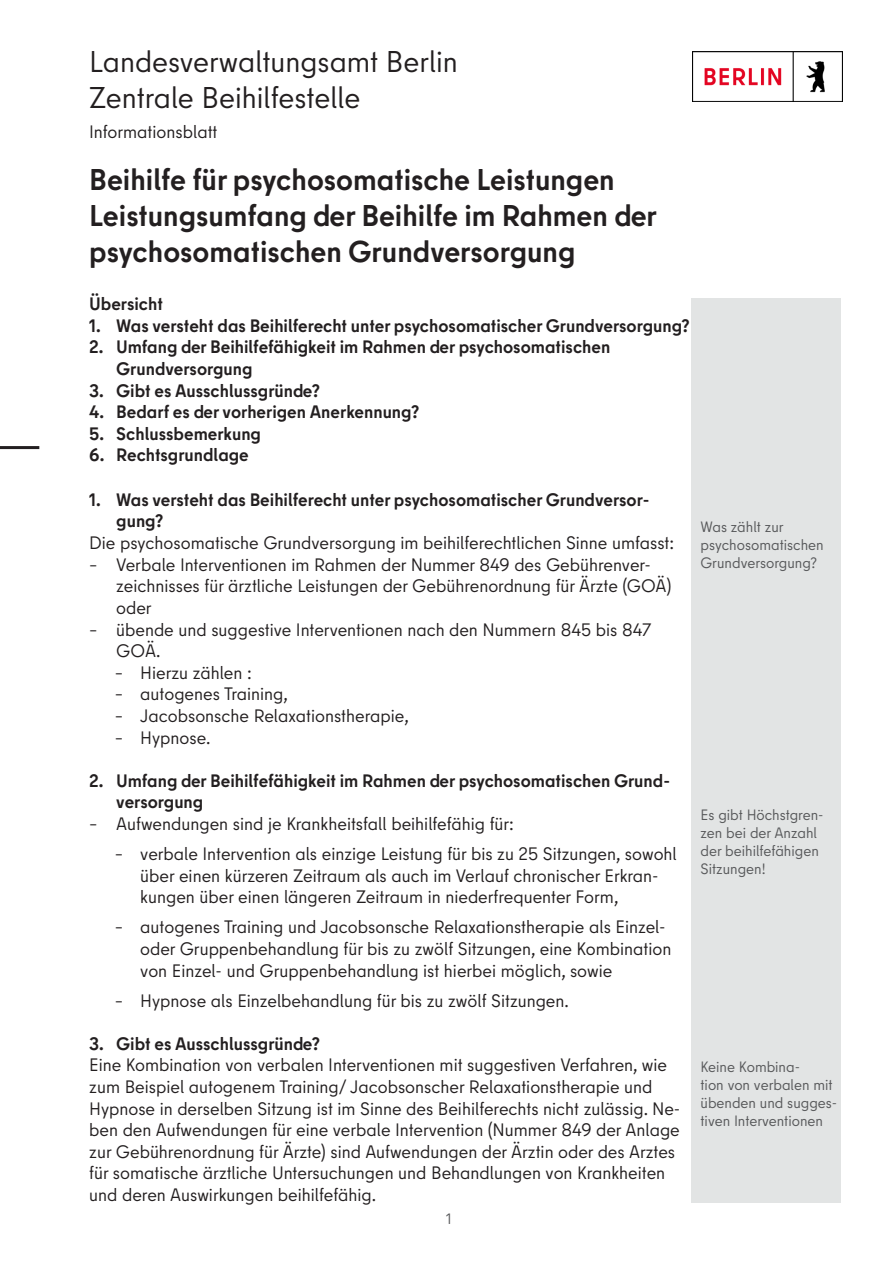
<style>
.page{position:relative;width:893px;height:1263px;background:#fff}
.page>*{position:absolute;margin:0;border:0;box-sizing:border-box;transform-origin:0 0}
.t1{font:700 30px/36px "Berlin Type";color:#231f20}
.t2{font:30px "Berlin Type";color:#231f20}
.Fließtext_12_PT{font:18px/21.6px "Berlin Type";color:#231f20}
.Fließtext_12_PT_bold{font:700 18px/21.6px "Berlin Type";color:#231f20}
.INfotext_10_PT{font:15px/18px "Berlin Type";color:#57585a}
</style>
<div class="page">
<hr style="left:0;top:446px;width:39px;height:3px;background:#231f20">
<img style="left:692px;top:51px;width:150px;height:50px">
<div style="left:692px;top:298px;width:149px;height:904px;background:#e2e4e4"></div>
<p class="t2" style="left:89px;top:43px;width:370px">Landesverwaltungsamt Berlin</p>
<p class="t2" style="left:89px;top:79px;width:273px">Zentrale Beihilfestelle</p>
<p class="Fließtext_12_PT" style="left:89px;top:121px;width:130px">Informationsblatt</p>
<p class="t1" style="left:89px;top:162px;width:527px">Beihilfe für psychosomatische Leistungen</p>
<p class="t1" style="left:89px;top:198px;width:569px">Leistungsumfang der Beihilfe im Rahmen der psychosomatischen Grundversorgung</p>
<p class="Fließtext_12_PT_bold" style="left:89px;top:293px;width:75px">Übersicht</p>
<p class="Fließtext_12_PT_bold" style="left:89px;top:315px;width:602px">1. Was versteht das Beihilferecht unter psychosomatischer Grundversorgung?</p>
<p class="Fließtext_12_PT_bold" style="left:116px;top:336px;width:495px;text-indent:-27px">2. Umfang der Beihilfefähigkeit im Rahmen der psychosomatischen<br>Grundversorgung</p>
<p class="Fließtext_12_PT_bold" style="left:89px;top:380px;width:232px">3. Gibt es Ausschlussgründe?</p>
<p class="Fließtext_12_PT_bold" style="left:89px;top:401px;width:332px">4. Bedarf es der vorherigen Anerkennung?</p>
<p class="Fließtext_12_PT_bold" style="left:89px;top:423px;width:173px">5. Schlussbemerkung</p>
<p class="Fließtext_12_PT_bold" style="left:89px;top:444px;width:161px">6. Rechtsgrundlage</p>
<p class="Fließtext_12_PT_bold" style="left:116px;top:489px;width:535px;text-indent:-27px">1. Was versteht das Beihilferecht unter psychosomatischer Grundversor&shy;gung?</p>
<p class="Fließtext_12_PT" style="left:89px;top:532px;width:586px">Die psychosomatische Grundversorgung im beihilferechtlichen Sinne umfasst:</p>
<p class="Fließtext_12_PT" style="left:116px;top:554px;width:557px;text-indent:-27px">– Verbale Interventionen im Rahmen der Nummer 849 des Gebührenver&shy;zeichnisses für ärztliche Leistungen der Gebührenordnung für Ärzte (GOÄ) oder</p>
<p class="Fließtext_12_PT" style="left:116px;top:618px;width:536px;text-indent:-27px">– übende und suggestive Interventionen nach den Nummern 845 bis 847<br>GOÄ.</p>
<p class="Fließtext_12_PT" style="left:115px;top:662px;width:138px">– Hierzu zählen :</p>
<p class="Fließtext_12_PT" style="left:115px;top:683px;width:175px">– autogenes Training,</p>
<p class="Fließtext_12_PT" style="left:115px;top:705px;width:296px">– Jacobsonsche Relaxationstherapie,</p>
<p class="Fließtext_12_PT" style="left:115px;top:726px;width:97px">– Hypnose.</p>
<p class="Fließtext_12_PT_bold" style="left:116px;top:770px;width:555px;text-indent:-27px">2. Umfang der Beihilfefähigkeit im Rahmen der psychosomatischen Grund&shy;versorgung</p>
<p class="Fließtext_12_PT" style="left:89px;top:813px;width:426px">– Aufwendungen sind je Krankheitsfall beihilfefähig für:</p>
<p class="Fließtext_12_PT" style="left:140px;top:843px;width:538px;text-indent:-26px">– verbale Intervention als einzige Leistung für bis zu 25 Sitzungen, sowohl über einen kürzeren Zeitraum als auch im Verlauf chronischer Erkran&shy;kungen über einen längeren Zeitraum in niederfrequenter Form,</p>
<p class="Fließtext_12_PT" style="left:140px;top:916px;width:533px;text-indent:-26px">– autogenes Training und Jacobsonsche Relaxationstherapie als Einzel&shy;oder Gruppenbehandlung für bis zu zwölf Sitzungen, eine Kombination von Einzel- und Gruppenbehandlung ist hierbei möglich, sowie</p>
<p class="Fließtext_12_PT" style="left:115px;top:990px;width:456px">– Hypnose als Einzelbehandlung für bis zu zwölf Sitzungen.</p>
<p class="Fließtext_12_PT_bold" style="left:89px;top:1033px;width:232px">3. Gibt es Ausschlussgründe?</p>
<p class="Fließtext_12_PT" style="left:89px;top:1054px;width:593px">Eine Kombination von verbalen Interventionen mit suggestiven Verfahren, wie zum Beispiel autogenem Training/ Jacobsonscher Relaxationstherapie und Hypnose in derselben Sitzung ist im Sinne des Beihilferechts nicht zulässig. Ne&shy;ben den Aufwendungen für eine verbale Intervention (Nummer 849 der Anlage zur Gebührenordnung für Ärzte) sind Aufwendungen der Ärztin oder des Arztes für somatische ärztliche Untersuchungen und Behandlungen von Krankheiten und deren Auswirkungen beihilfefähig.</p>
<p class="INfotext_10_PT" style="left:446px;top:1209px;width:7px">1</p>
<p class="INfotext_10_PT" style="left:701px;top:518px;width:125px">Was zählt zur psychosomatischen</p>
<p class="INfotext_10_PT" style="left:701px;top:554px;width:118px">Grundversorgung?</p>
<p class="INfotext_10_PT" style="left:701px;top:806px;width:124px">Es gibt Höchstgren&shy;zen bei der Anzahl der beihilfefähigen</p>
<p class="INfotext_10_PT" style="left:701px;top:860px;width:67px">Sitzungen!</p>
<p class="INfotext_10_PT" style="left:701px;top:1058px;width:138px">Keine Kombina-<br>tion von verbalen mit übenden und sugges&shy;tiven Interventionen</p>
</div>
